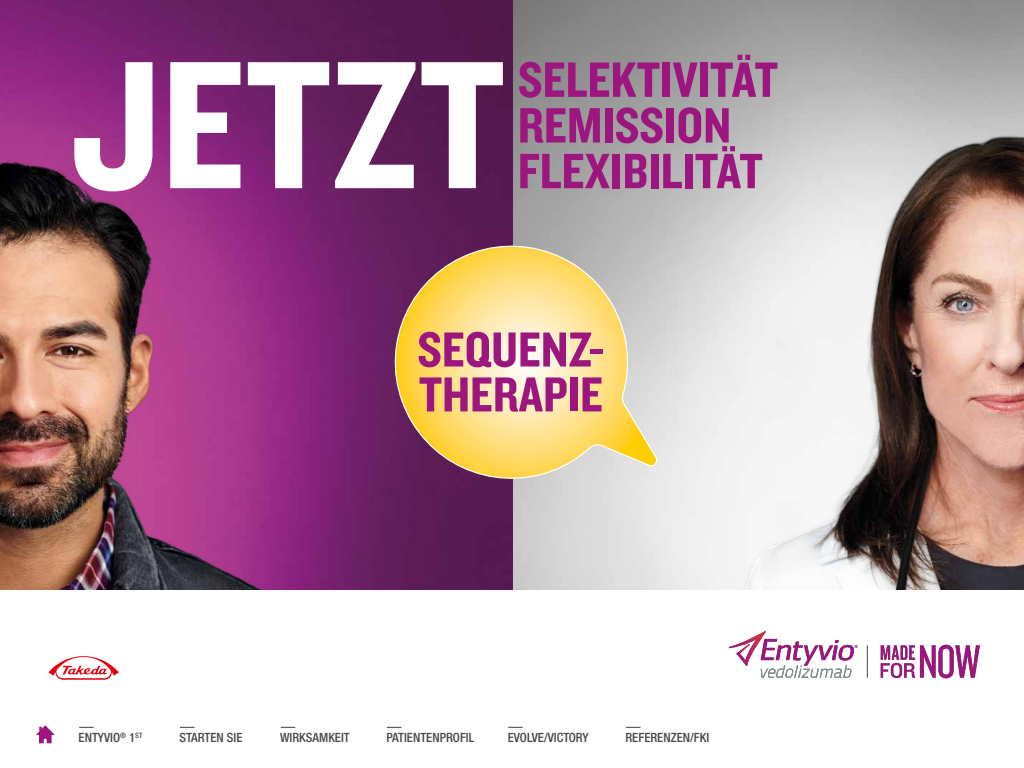
<style>
.page{position:relative;width:1024px;height:768px;background:#fff}
.page>*{position:absolute;margin:0;border:0;box-sizing:border-box;transform-origin:0 0}
.t1{font:189.2px "Knockout 50 Welterweight";color:#fff}
.t2{font:51.6px/45.7px "Knockout 50 Welterweight";color:#9d1680}
.t3{font:51px/44.9px "Knockout 50 Welterweight";color:#9d1680}
.t4{font:49.1px/46.7px "Knockout 50 Welterweight";color:#9d1680}
.t5{font:500 condensed 12.8px "Helvetica Neue";color:#494948}
</style>
<div class="page">
<img style="left:0;top:0;width:1024px;height:590px">
<img style="left:635px;top:120px;width:389px;height:470px">
<img style="left:0;top:142px;width:335px;height:448px">
<svg style="left:881px;top:645px;width:99px;height:33px"></svg>
<hr style="left:867px;top:645px;width:1px;height:33px;background:#565656">
<svg style="left:729px;top:631px;width:129px;height:47px"></svg>
<svg style="left:48px;top:656px;width:71px;height:24px"></svg>
<svg style="left:36px;top:725px;width:18px;height:18px"></svg>
<svg style="left:79px;top:727px;width:15px;height:1px"></svg>
<svg style="left:180px;top:727px;width:15px;height:1px"></svg>
<svg style="left:281px;top:727px;width:14px;height:1px"></svg>
<svg style="left:508px;top:727px;width:15px;height:1px"></svg>
<svg style="left:626px;top:727px;width:15px;height:1px"></svg>
<svg style="left:387px;top:727px;width:14px;height:1px"></svg>
<svg style="left:377px;top:230px;width:283px;height:266px;background:#d5b68c"></svg>
<h1 class="t1" style="left:70px;top:1px;width:436px">JETZT</h1>
<h3 class="t4" style="left:517px;top:53px;width:250px">SELEKTIVITÄT<br>REMISSION<br>FLEXIBILITÄT</h3>
<h2 class="t2" style="left:518px;top:55px;width:262px">SELEKTIVITÄT<br>REMISSION<br>FLEXIBILITÄT</h2>
<h3 class="t3" style="left:417px;top:325px;width:189px">SEQUENZ-<br>THERAPIE</h3>
<p class="t5" style="left:79px;top:730px;width:65px">ENTYVIO<sup>®</sup> 1<sup>ST</sup></p>
<p class="t5" style="left:179px;top:730px;width:65px">STARTEN SIE</p>
<p class="t5" style="left:280px;top:730px;width:71px">WIRKSAMKEIT</p>
<p class="t5" style="left:386px;top:730px;width:90px">PATIENTENPROFIL</p>
<p class="t5" style="left:508px;top:730px;width:83px">EVOLVE/VICTORY</p>
<p class="t5" style="left:625px;top:730px;width:85px">REFERENZEN/FKI</p>
</div>
